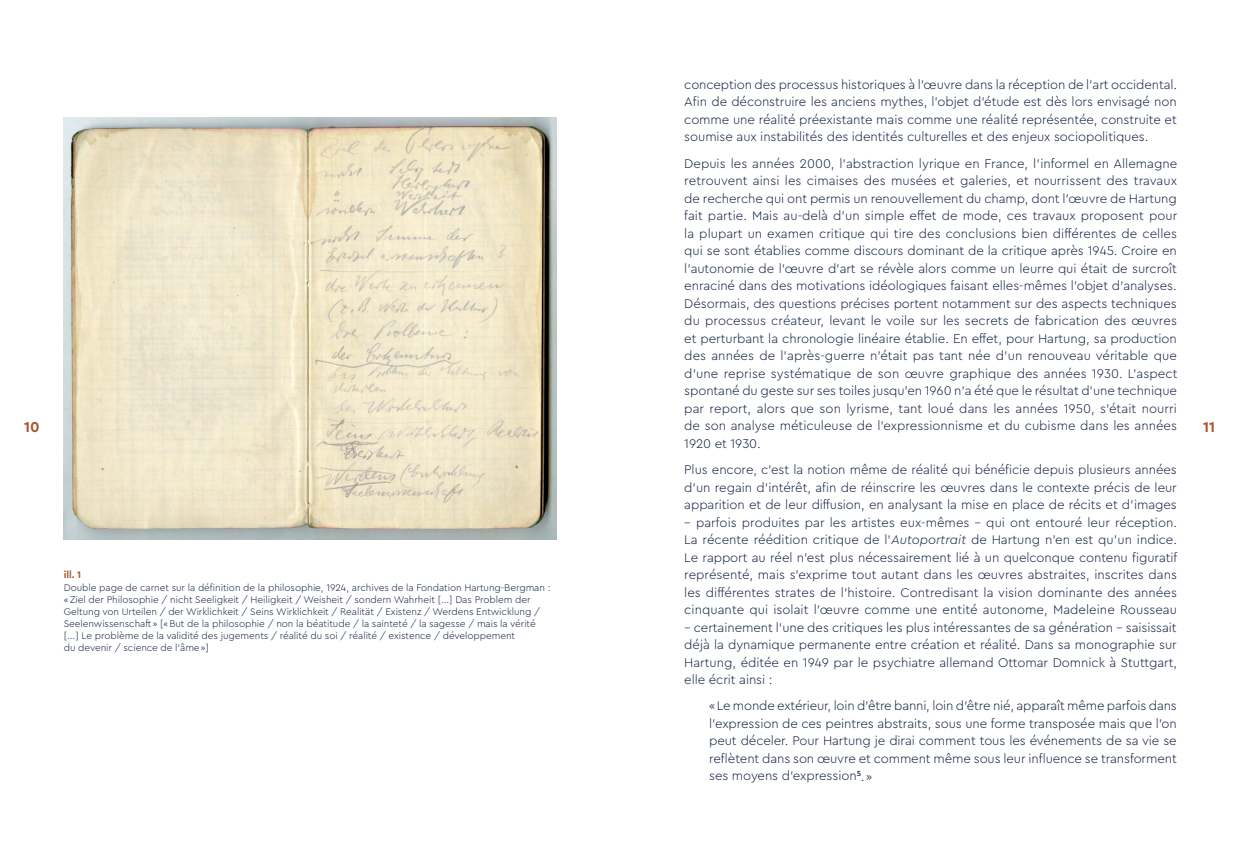
<style>
.page{position:relative;width:1241px;height:851px;background:#fff}
.page>*{position:absolute;margin:0;border:0;box-sizing:border-box;transform-origin:0 0}
.t1{font:700 15px "Cera Pro";color:#a75930}
.TXT{font:300 13.12px/17.5px "Cera Pro";letter-spacing:-.005em;color:#0c1b3e;text-align:justify}
.TXT_CITATION{font:300 13.12px/17.5px "Cera Pro";letter-spacing:-.005em;color:#0c1b3e;text-align:justify}
.TXT_LEG{font:300 10px/12px "Cera Pro";letter-spacing:-.005em;color:#0c1b3e}
.TXT_LEG-2{font:700 10px "Cera Pro";color:#a75930}
.s1{font-style:italic}
</style>
<div class="page">
<img style="left:64px;top:117px;width:492px;height:422px">
<p class="TXT" style="left:684px;top:75px;width:494px">conception des processus historiques à l’œuvre dans la réception de l’art occidental.<br>Afin de déconstruire les anciens mythes, l’objet d’étude est dès lors envisagé non comme une réalité préexistante mais comme une réalité représentée, construite et soumise aux instabilités des identités culturelles et des enjeux sociopolitiques.</p>
<p class="TXT" style="left:684px;top:154px;width:494px">Depuis les années 2000, l’abstraction lyrique en France, l’informel en Allemagne retrouvent ainsi les cimaises des musées et galeries, et nourrissent des travaux de recherche qui ont permis un renouvellement du champ, dont l’œuvre de Hartung fait partie. Mais au-delà d’un simple effet de mode, ces travaux proposent pour la plupart un examen critique qui tire des conclusions bien différentes de celles qui se sont établies comme discours dominant de la critique après 1945. Croire en l’autonomie de l’œuvre d’art se révèle alors comme un leurre qui était de surcroît enraciné dans des motivations idéologiques faisant elles-mêmes l’objet d’analyses.<br>Désormais, des questions précises portent notamment sur des aspects techniques du processus créateur, levant le voile sur les secrets de fabrication des œuvres et perturbant la chronologie linéaire établie. En effet, pour Hartung, sa production des années de l’après-guerre n’était pas tant née d’un renouveau véritable que d’une reprise systématique de son œuvre graphique des années 1930. L’aspect spontané du geste sur ses toiles jusqu’en 1960 n’a été que le résultat d’une technique par report, alors que son lyrisme, tant loué dans les années 1950, s’était nourri de son analyse méticuleuse de l’expressionnisme et du cubisme dans les années 1920 et 1930.</p>
<p class="TXT" style="left:684px;top:460px;width:494px">Plus encore, c’est la notion même de réalité qui bénéficie depuis plusieurs années d’un regain d’intérêt, afin de réinscrire les œuvres dans le contexte précis de leur apparition et de leur diffusion, en analysant la mise en place de récits et d’images</p>
<p class="TXT" style="left:684px;top:512px;width:494px">– parfois produites par les artistes eux-mêmes – qui ont entouré leur réception.<br>La récente réédition critique de l’<span class="s1">Autoportrait</span> de Hartung n’en est qu’un indice.<br>Le rapport au réel n’est plus nécessairement lié à un quelconque contenu figuratif représenté, mais s’exprime tout autant dans les œuvres abstraites, inscrites dans les différentes strates de l’histoire. Contredisant la vision dominante des années cinquante qui isolait l’œuvre comme une entité autonome, Madeleine Rousseau</p>
<p class="TXT" style="left:684px;top:617px;width:494px">– certainement l’une des critiques les plus intéressantes de sa génération – saisissait déjà la dynamique permanente entre création et réalité. Dans sa monographie sur Hartung, éditée en 1949 par le psychiatre allemand Ottomar Domnick à Stuttgart, elle écrit ainsi :</p>
<p class="TXT_CITATION" style="left:709px;top:696px;width:469px">« Le monde extérieur, loin d’être banni, loin d’être nié, apparaît même parfois dans l’expression de ces peintres abstraits, sous une forme transposée mais que l’on peut déceler. Pour Hartung je dirai comment tous les événements de sa vie se reflètent dans son œuvre et comment même sous leur influence se transforment ses moyens d’expression<sup>5</sup>. »</p>
<p class="t1" style="left:24px;top:416px;width:17px">10</p>
<p class="t1" style="left:1202px;top:416px;width:14px">11</p>
<p class="TXT_LEG-2" style="left:64px;top:568px;width:19px">ill. 1</p>
<p class="TXT_LEG" style="left:64px;top:580px;width:488px">Double page de carnet sur la définition de la philosophie, 1924, archives de la Fondation Hartung-Bergman : « Ziel der Philosophie / nicht Seeligkeit / Heiligkeit / Weisheit / sondern Wahrheit [...] Das Problem der Geltung von Urteilen / der Wirklichkeit / Seins Wirklichkeit / Realität / Existenz / Werdens Entwicklung / Seelenwissenschaft » [« But de la philosophie / non la béatitude / la sainteté / la sagesse / mais la vérité [...] Le problème de la validité des jugements / réalité du soi / réalité / existence / développement<br>du devenir / science de l'âme »]</p>
</div>
